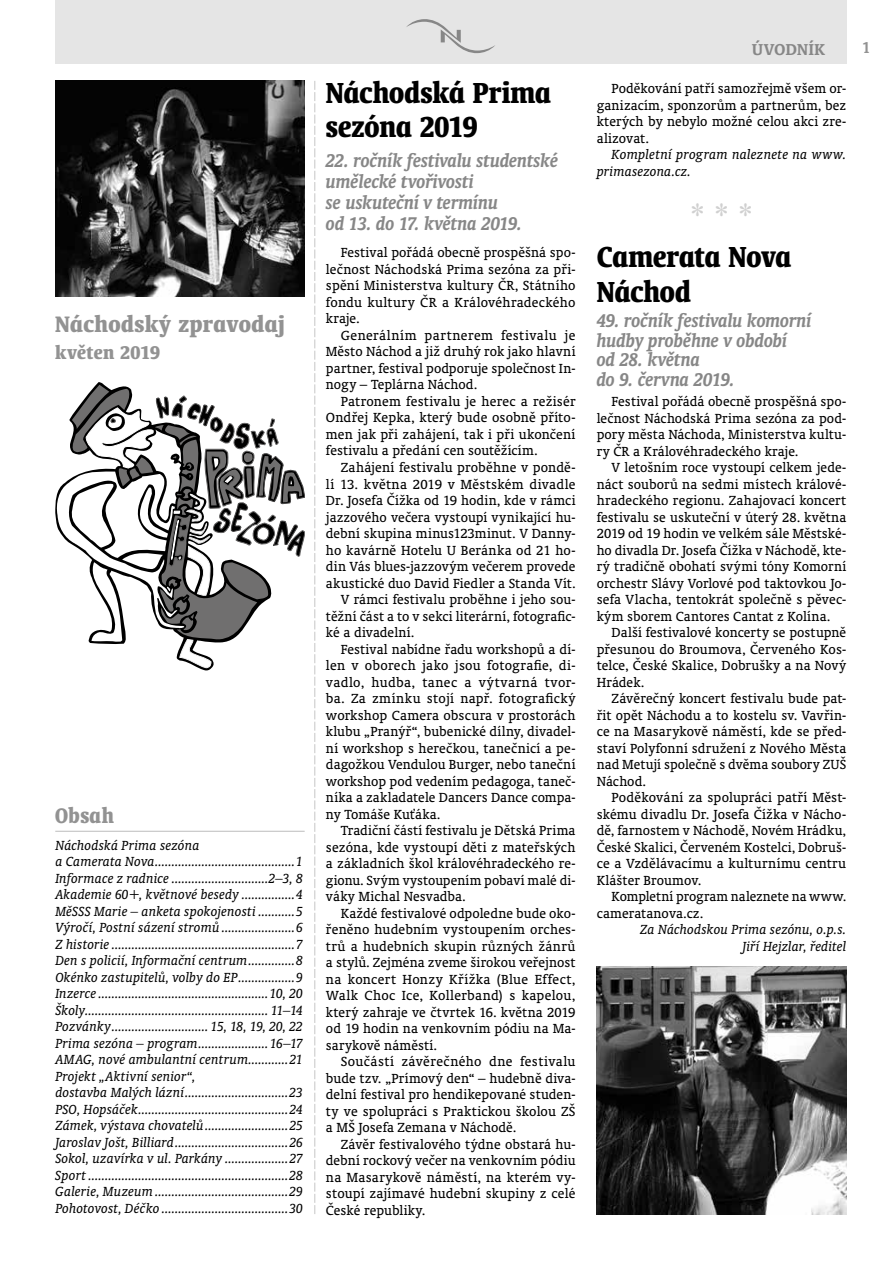
<style>
.page{position:relative;width:893px;height:1263px;background:#fff}
.page>*{position:absolute;margin:0;border:0;box-sizing:border-box;transform-origin:0 0}
.t1{font:700 condensed 33px/34.5px "Oranda AT";letter-spacing:-.005em;color:#000;scale:.95 1}
.t2{font:31.05px "Times New Roman";color:#d0d0d0}
.t3{font:700 condensed 25.5px "Oranda AT";letter-spacing:.01em;color:#929292}
.t4{font:700 condensed 24px "Oranda AT";letter-spacing:.02em;color:#929292;scale:.95 1}
.t5{font:italic 700 21px/21px "Oranda AT";letter-spacing:-.005em;color:#878787;scale:.95 1}
.t6{font:700 condensed 21px "Oranda AT";letter-spacing:.015em;color:#929292}
.t7{font:700 18px "Oranda AT";letter-spacing:.025em;color:#878787}
.t8{font:700 18px "Oranda AT";color:#929292;scale:.9 1}
.t9{font:15px/16.5px "Oranda AT";letter-spacing:.01em;color:#000;text-align:justify}
.t10{font:italic 15px/16.5px "Oranda AT";letter-spacing:.005em;color:#000}
.t11{font:15px "Oranda AT";letter-spacing:.03em;color:#000}
</style>
<div class="page">
<div style="left:55px;top:0;width:792px;height:64px;background:#e5e5e5"></div>
<svg style="left:406px;top:19px;width:89px;height:34px"></svg>
<hr style="left:55px;top:831px;width:250px;height:1px;background:#bcbcbc">
<svg style="left:314px;top:81px;width:1px;height:1133px"></svg>
<img style="left:597px;top:967px;width:249px;height:247px">
<img style="left:55px;top:81px;width:250px;height:216px">
<svg style="left:55px;top:385px;width:250px;height:283px"></svg>
<h3 class="t3" style="left:55px;top:309px;width:231px">Náchodský zpravodaj</h3>
<h3 class="t6" style="left:55px;top:340px;width:106px">květen 2019</h3>
<h3 class="t4" style="left:55px;top:801px;width:63px">Obsah</h3>
<p class="t10" style="left:55px;top:837px;width:249px">Náchodská Prima sezóna<br>a Camerata Nova..........................................1<br>Informace z radnice .............................2–3, 8<br>Akademie 60+, květnové besedy ................4<br>MěSSS Marie – anketa spokojenosti ...........5<br>Výročí, Postní sázení stromů ......................6<br>Z historie .......................................................7<br>Den s policií, Informační centrum..............8<br>Okénko zastupitelů, volby do EP.................9<br>Inzerce...................................................10, 20<br>Školy....................................................... 11–14<br>Pozvánky............................. 15, 18, 19, 20, 22<br>Prima sezóna – program.....................16–17<br>AMAG, nové ambulantní centrum............21<br>Projekt „Aktivní senior“,<br>dostavba Malých lázní...............................23<br>PSO, Hopsáček.............................................24<br>Zámek, výstava chovatelů.........................25<br>Jaroslav Jošt, Billiard..................................26<br>Sokol, uzavírka v ul. Parkány ...................27<br>Sport ............................................................28<br>Galerie, Muzeum........................................29<br>Pohotovost, Déčko ......................................30</p>
<h1 class="t1" style="left:326px;top:75px;width:238px">Náchodská Prima sezóna 2019</h1>
<h3 class="t5" style="left:326px;top:149px;width:246px">22. ročník festivalu studentské umělecké tvořivosti<br>se uskuteční v termínu<br>od 13. do 17. května 2019.</h3>
<p class="t9" style="left:326px;top:244px;width:251px;text-indent:15px">Festival pořádá obecně prospěšná spo&shy;lečnost Náchodská Prima sezóna za při&shy;spění Ministerstva kultury ČR, Státního fondu kultury ČR a Královéhradeckého kraje.</p>
<p class="t9" style="left:326px;top:327px;width:251px;text-indent:15px">Generálním partnerem festivalu je Město Náchod a již druhý rok jako hlavní partner, festival podporuje společnost In&shy;nogy – Teplárna Náchod.</p>
<p class="t9" style="left:326px;top:393px;width:251px;text-indent:15px">Patronem festivalu je herec a režisér Ondřej Kepka, který bude osobně příto&shy;men jak při zahájení, tak i při ukončení festivalu a předání cen soutěžícím.</p>
<p class="t9" style="left:341px;top:459px;width:236px">Zahájení festivalu proběhne v pondě-</p>
<p class="t9" style="left:326px;top:475px;width:251px">lí 13. května 2019 v Městském divadle</p>
<p class="t9" style="left:326px;top:492px;width:251px">Dr. Josefa Čížka od 19 hodin, kde v rámci</p>
<p class="t9" style="left:326px;top:508px;width:251px">jazzového večera vystoupí vynikající hu-</p>
<p class="t9" style="left:326px;top:525px;width:251px">dební skupina minus123minut. V Danny-</p>
<p class="t9" style="left:326px;top:541px;width:251px">ho kavárně Hotelu U Beránka od 21 ho-</p>
<p class="t9" style="left:326px;top:558px;width:251px">din Vás blues-jazzovým večerem provede</p>
<p class="t9" style="left:326px;top:574px;width:251px">akustické duo David Fiedler a Standa Vít.</p>
<p class="t9" style="left:341px;top:591px;width:236px">V rámci festivalu proběhne i jeho sou-</p>
<p class="t9" style="left:326px;top:607px;width:251px">těžní část a to v sekci literární, fotografic-</p>
<p class="t9" style="left:326px;top:624px;width:90px">ké a divadelní.</p>
<p class="t9" style="left:341px;top:640px;width:236px">Festival nabídne řadu workshopů a dí-</p>
<p class="t9" style="left:326px;top:657px;width:251px">len v oborech jako jsou fotografie, di-</p>
<p class="t11" style="left:326px;top:673px;width:251px">vadlo, hudba, tanec a výtvarná tvor-</p>
<p class="t9" style="left:326px;top:690px;width:251px">ba. Za zmínku stojí např. fotografický</p>
<p class="t9" style="left:326px;top:706px;width:251px">workshop Camera obscura v prostorách</p>
<p class="t9" style="left:326px;top:723px;width:251px">klubu „Pranýř“, bubenické dílny, divadel-</p>
<p class="t9" style="left:326px;top:739px;width:251px">ní workshop s herečkou, tanečnicí a pe-</p>
<p class="t9" style="left:326px;top:756px;width:251px">dagožkou Vendulou Burger, nebo taneční</p>
<p class="t9" style="left:326px;top:772px;width:251px">workshop pod vedením pedagoga, taneč-</p>
<p class="t9" style="left:326px;top:789px;width:251px">níka a zakladatele Dancers Dance compa-</p>
<p class="t9" style="left:326px;top:805px;width:116px">ny Tomáše Kuťáka.</p>
<p class="t9" style="left:341px;top:822px;width:236px">Tradiční částí festivalu je Dětská Prima</p>
<p class="t9" style="left:326px;top:838px;width:251px">sezóna, kde vystoupí děti z mateřských</p>
<p class="t9" style="left:326px;top:855px;width:251px">a základních škol královéhradeckého re-</p>
<p class="t9" style="left:326px;top:871px;width:251px">gionu. Svým vystoupením pobaví malé di-</p>
<p class="t9" style="left:326px;top:888px;width:141px">váky Michal Nesvadba.</p>
<p class="t9" style="left:341px;top:904px;width:236px">Každé festivalové odpoledne bude oko-</p>
<p class="t9" style="left:326px;top:921px;width:251px">řeněno hudebním vystoupením orches-</p>
<p class="t9" style="left:326px;top:937px;width:251px">trů a hudebních skupin různých žánrů</p>
<p class="t9" style="left:326px;top:954px;width:251px">a stylů. Zejména zveme širokou veřejnost</p>
<p class="t9" style="left:326px;top:970px;width:251px">na koncert Honzy Křížka (Blue Effect,</p>
<p class="t9" style="left:326px;top:987px;width:251px">Walk Choc Ice, Kollerband) s kapelou,</p>
<p class="t9" style="left:326px;top:1003px;width:251px">který zahraje ve čtvrtek 16. května 2019</p>
<p class="t9" style="left:326px;top:1020px;width:251px">od 19 hodin na venkovním pódiu na Ma-</p>
<p class="t9" style="left:326px;top:1036px;width:113px">sarykově náměstí.</p>
<p class="t9" style="left:341px;top:1053px;width:236px">Součástí závěrečného dne festivalu</p>
<p class="t9" style="left:326px;top:1069px;width:251px">bude tzv. „Prímový den“ – hudebně diva-</p>
<p class="t9" style="left:326px;top:1086px;width:251px">delní festival pro hendikepované studen-</p>
<p class="t9" style="left:326px;top:1102px;width:251px">ty ve spolupráci s Praktickou školou ZŠ</p>
<p class="t9" style="left:326px;top:1119px;width:192px">a MŠ Josefa Zemana v Náchodě.</p>
<p class="t9" style="left:341px;top:1135px;width:236px">Závěr festivalového týdne obstará hu-</p>
<p class="t9" style="left:326px;top:1152px;width:251px">dební rockový večer na venkovním pódiu</p>
<p class="t9" style="left:326px;top:1168px;width:251px">na Masarykově náměstí, na kterém vy-</p>
<p class="t9" style="left:326px;top:1185px;width:251px">stoupí zajímavé hudební skupiny z celé</p>
<p class="t9" style="left:326px;top:1201px;width:101px">České republiky.</p>
<p class="t7" style="left:752px;top:39px;width:74px">ÚVODNÍK</p>
<p class="t8" style="left:862px;top:37px;width:10px">1</p>
<p class="t9" style="left:597px;top:80px;width:251px;text-indent:15px">Poděkování patří samozřejmě všem or&shy;ganizacím, sponzorům a partnerům, bez kterých by nebylo možné celou akci zre&shy;alizovat.</p>
<p class="t10" style="left:597px;top:146px;width:251px;text-indent:15px">Kompletní program naleznete na www. primasezona.cz.</p>
<h2 class="t2" style="left:690px;top:194px;width:65px">* * *</h2>
<h1 class="t1" style="left:597px;top:239px;width:206px">Camerata Nova<br>Náchod</h1>
<h3 class="t5" style="left:597px;top:310px;width:228px;line-height:19.5px">49. ročník festivalu komorní hudby proběhne v období<br>od 28. května<br>do 9. června 2019.</h3>
<p class="t9" style="left:597px;top:393px;width:251px;text-indent:15px">Festival pořádá obecně prospěšná spo&shy;lečnost Náchodská Prima sezóna za pod&shy;pory města Náchoda, Ministerstva kultu&shy;ry ČR a Královéhradeckého kraje.</p>
<p class="t9" style="left:597px;top:459px;width:251px;text-indent:15px">V letošním roce vystoupí celkem jede&shy;náct souborů na sedmi místech králové&shy;hradeckého regionu. Zahajovací koncert festivalu se uskuteční v úterý 28. května 2019 od 19 hodin ve velkém sále Městské&shy;ho divadla Dr. Josefa Čížka v Náchodě, kte&shy;rý tradičně obohatí svými tóny Komorní orchestr Slávy Vorlové pod taktovkou Jo&shy;sefa Vlacha, tentokrát společně s pěvec&shy;kým sborem Cantores Cantat z Kolína.</p>
<p class="t9" style="left:597px;top:624px;width:251px;text-indent:15px">Další festivalové koncerty se postupně přesunou do Broumova, Červeného Kos&shy;telce, České Skalice, Dobrušky a na Nový Hrádek.</p>
<p class="t9" style="left:597px;top:690px;width:251px;text-indent:15px">Závěrečný koncert festivalu bude pat&shy;řit opět Náchodu a to kostelu sv. Vavřin&shy;ce na Masarykově náměstí, kde se před&shy;staví Polyfonní sdružení z Nového Města nad Metují společně s dvěma soubory ZUŠ Náchod.</p>
<p class="t9" style="left:597px;top:789px;width:251px;text-indent:15px">Poděkování za spolupráci patří Měst&shy;skému divadlu Dr. Josefa Čížka v Nácho&shy;dě, farnostem v Náchodě, Novém Hrádku, České Skalici, Červeném Kostelci, Dobruš&shy;ce a Vzdělávacímu a kulturnímu centru Klášter Broumov.</p>
<p class="t9" style="left:597px;top:888px;width:251px;text-indent:15px">Kompletní program naleznete na www. cameratanova.cz.</p>
<p class="t10" style="left:640px;top:921px;width:208px;text-align:right">Za Náchodskou Prima sezónu, o.p.s.<br>Jiří Hejzlar, ředitel</p>
</div>
